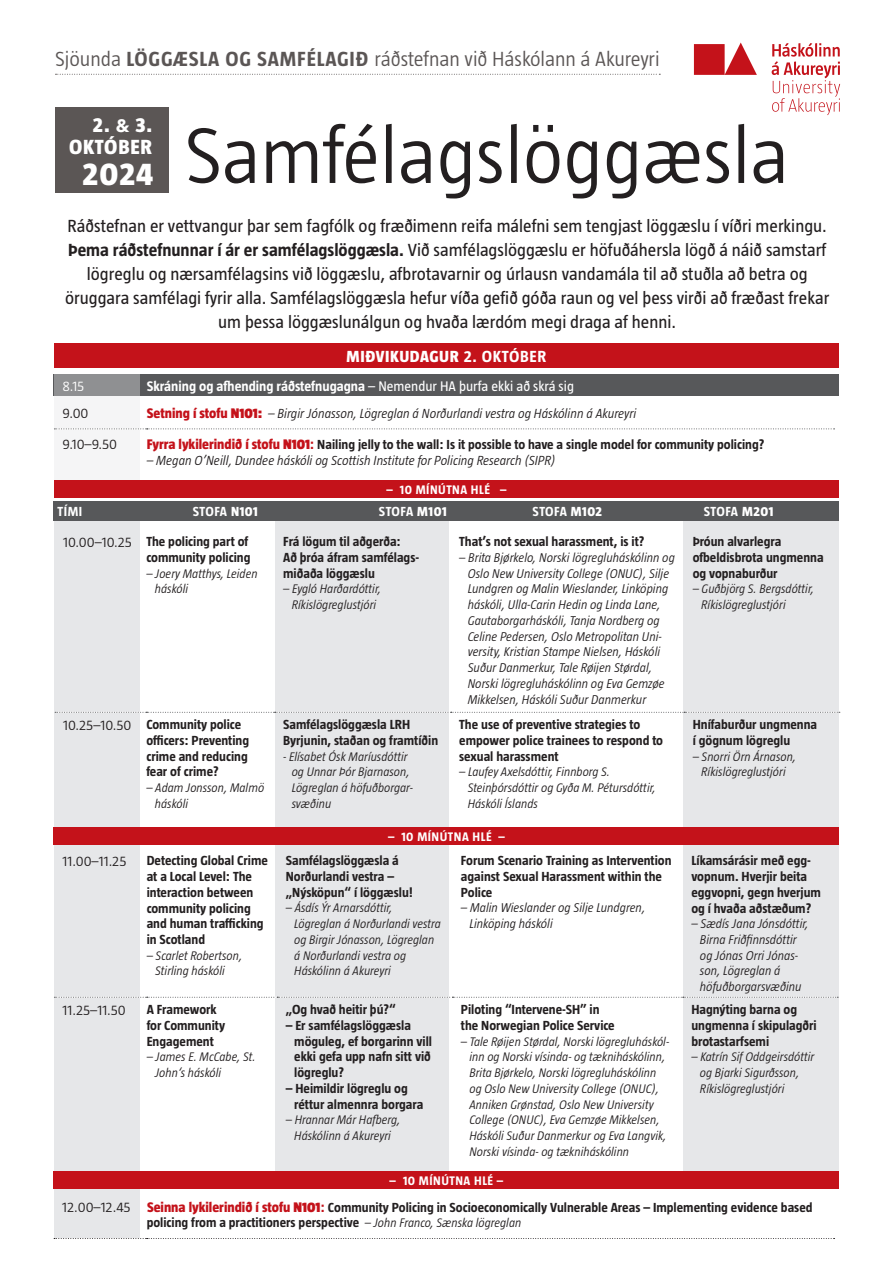
<style>
.page{position:relative;width:893px;height:1263px;background:#fff}
.page>*{position:absolute;margin:0;border:0;box-sizing:border-box;transform-origin:0 0}
.t1{font:300 81px "Taz";color:#231f20}
.t2{font:800 32.55px "Taz";color:#fff}
.t3{font:300 21px "Taz";color:#5b5655}
.t4{font:800 21px/22.5px "Taz";letter-spacing:.04em;color:#fff;text-align:right}
.t5{font:18px/24px "Taz";color:#231f20;text-align:center}
.t6{font:800 16.5px "Taz";letter-spacing:.04em;color:#fff}
.t7{font:700 14.25px "Taz";color:#fff}
.t8{font:300 14.25px "Taz";color:#231f20}
.t9{font:300 14.25px "Taz";color:#fff}
.t10{font:700 13.5px/15.8px "Taz";color:#231f20}
.t11{font:italic 300 13.5px "Taz";color:#231f20}
.t12{font:700 13.5px "Taz";letter-spacing:.035em;color:#fff}
.t13{font:italic 300 13.05px/15.8px "Taz";color:#231f20}
.t14{font:italic 300 12.75px/15.8px "Taz";color:#231f20}
.t15{font:700 12.75px "Taz";letter-spacing:.04em;color:#fff}
.s1{font-weight:700}
.s2{font-family:"Avenir";font-weight:900;font-size:18px}
.s3{font-weight:400}
.s4{font-weight:800;font-style:normal;font-size:14.25px;color:#c4121a}
.s5{font-weight:900;font-style:normal;font-size:14.25px;color:#c4121a}
.s6{font-weight:800;font-size:14.25px;color:#c4121a}
.s7{font-weight:900;font-size:14.25px;color:#c4121a}
.s8{font-size:14.25px;color:#c4121a}
.s9{font-weight:800}
.s10{font-weight:300;font-size:14.25px}
.s11{font-size:12.75px}
.s12{font-weight:300;font-style:italic;font-size:12.75px}
</style>
<div class="page">
<div style="left:683px;top:503px;width:155px;height:672px;background:#e6e7e9"></div>
<div style="left:276px;top:512px;width:173px;height:668px;background:#e6e7e9"></div>
<div style="left:54px;top:513px;width:85px;height:726px;background:#e6e7e9"></div>
<svg style="left:54px;top:997px;width:784px;height:1px"></svg>
<svg style="left:55px;top:712px;width:785px;height:1px"></svg>
<div style="left:54px;top:343px;width:785px;height:24px;background:#c4121a"></div>
<div style="left:54px;top:502px;width:785px;height:19px;background:#57585a"></div>
<div style="left:54px;top:374px;width:785px;height:22px;background:#57585a"></div>
<svg style="left:694px;top:43px;width:146px;height:72px"></svg>
<svg style="left:54px;top:1238px;width:781px;height:1px"></svg>
<div style="left:54px;top:828px;width:785px;height:17px;background:#c4121a"></div>
<div style="left:54px;top:1172px;width:785px;height:17px;background:#c4121a"></div>
<div style="left:55px;top:108px;width:113px;height:85px;background:#5b5655"></div>
<svg style="left:56px;top:74px;width:604px;height:1px"></svg>
<svg style="left:54px;top:374px;width:85px;height:115px;fill:#f5f5f6"></svg>
<svg style="left:54px;top:428px;width:781px;height:1px"></svg>
<div style="left:55px;top:480px;width:784px;height:17px;background:#c4121a"></div>
<h3 class="t3" style="left:55px;top:48px;width:606px">Sjöunda <span class="s1">LÖGGÆSLA OG SAMFÉLAGIÐ</span> ráðstefnan við Háskólann á Akureyri</h3>
<h3 class="t4" style="left:69px;top:113px;width:85px">2. <span class="s2">&amp;</span> 3.<br>OKTÓBER</h3>
<h2 class="t2" style="left:83px;top:157px;width:72px">2024</h2>
<h1 class="t1" style="left:185px;top:113px;width:606px">Samfélagslöggæsla</h1>
<p class="t5" style="left:65px;top:214px;width:766px">Ráðstefnan er vettvangur þar sem fagfólk og fræðimenn reifa málefni sem tengjast löggæslu í víðri merkingu.<br><span class="s1">Þema ráðstefnunnar í ár er samfélagslöggæsla.</span> Við samfélagslöggæslu er höfuðáhersla lögð á náið samstarf lögreglu og nærsamfélagsins við löggæslu, afbrotavarnir og úrlausn vandamála til að stuðla að betra og öruggara samfélagi fyrir alla. Samfélagslöggæsla hefur víða gefið góða raun og vel þess virði að fræðast frekar um þessa löggæslunálgun og hvaða lærdóm megi draga af henni.</p>
<p class="t6" style="left:347px;top:347px;width:201px">MIÐVIKUDAGUR <span class="s1">2. OKTÓBER</span></p>
<p class="t9" style="left:63px;top:379px;width:23px">8.15</p>
<p class="t7" style="left:147px;top:378px;width:429px">Skráning og afhending ráðstefnugagna <span class="s3">– Nemendur HA þurfa ekki að skrá sig</span></p>
<p class="t8" style="left:63px;top:405px;width:27px">9.00</p>
<p class="t11" style="left:147px;top:406px;width:491px"><span class="s4">Setning í stofu</span> <span class="s5">N101:</span> – Birgir Jónasson, Lögreglan á Norðurlandi vestra og Háskólinn á Akureyri</p>
<p class="t8" style="left:63px;top:436px;width:56px">9.10–9.50</p>
<p class="t10" style="left:147px;top:436px;width:619px"><span class="s6">Fyrra lykilerindið í stofu</span> <span class="s7">N101</span><span class="s8">:</span> Nailing jelly to the wall: Is it possible to have a single model for community policing?</p>
<p class="t11" style="left:147px;top:453px;width:410px">– Megan O’Neill, Dundee háskóli og Scottish Institute for Policing Research (SIPR)</p>
<p class="t15" style="left:386px;top:483px;width:122px">– 10 MÍNÚTNA HLÉ –</p>
<p class="t12" style="left:58px;top:505px;width:26px">TÍMI</p>
<p class="t12" style="left:193px;top:505px;width:67px">STOFA <span class="s9">N101</span></p>
<p class="t12" style="left:379px;top:505px;width:69px">STOFA <span class="s9">M101</span></p>
<p class="t12" style="left:533px;top:505px;width:71px">STOFA <span class="s9">M102</span></p>
<p class="t12" style="left:704px;top:505px;width:71px">STOFA <span class="s9">M201</span></p>
<p class="t10" style="left:63px;top:534px;width:189px;text-align:right"><span class="s10">10.00–10.25</span> The policing part of community policing</p>
<p class="t14" style="left:155px;top:565px;width:104px;text-indent:-9px">– Joery Matthys, Leiden háskóli</p>
<p class="t10" style="left:146px;top:717px;width:104px;text-indent:-83px"><span class="s10">10.25–10.50</span> Community police officers: Preventing crime and reducing fear of crime?</p>
<p class="t14" style="left:155px;top:780px;width:111px;text-indent:-9px">– Adam Jonsson, Malmö háskóli</p>
<p class="t8" style="left:63px;top:853px;width:65px">11.00–11.25</p>
<p class="t10" style="left:147px;top:853px;width:123px">Detecting Global Crime at a Local Level: The interaction between community policing and human trafficking in Scotland</p>
<p class="t14" style="left:155px;top:947px;width:89px;text-indent:-9px">– Scarlet Robertson,<br>Stirling háskóli</p>
<p class="t8" style="left:63px;top:1002px;width:65px">11.25–11.50</p>
<p class="t10" style="left:147px;top:1001px;width:80px">A Framework for Community<br>Engagement</p>
<p class="t14" style="left:155px;top:1049px;width:102px;text-indent:-9px">– James E. McCabe, St.<br>John‘s háskóli</p>
<p class="t10" style="left:283px;top:534px;width:137px">Frá lögum til aðgerða:<br>Að þróa áfram samfélags&shy;miðaða löggæslu</p>
<p class="t14" style="left:283px;top:581px;width:99px;text-align:center">– Eygló Harðardóttir,<br>Ríkislögreglustjóri</p>
<p class="t10" style="left:283px;top:717px;width:157px">Samfélagslöggæsla LRH<br>Byrjunin, staðan og framtíðin</p>
<p class="t14" style="left:292px;top:748px;width:123px;text-indent:-9px">- Elísabet Ósk Maríusdóttir og Unnar Þór Bjarnason,<br>Lögreglan á höfuðborgar&shy;svæðinu</p>
<p class="t10" style="left:459px;top:534px;width:187px">That’s not sexual harassment, is it?</p>
<p class="t13" style="left:468px;top:550px;width:209px;text-indent:-9px"><span class="s11">–</span> Brita Bjørkelo, Norski lögregluháskólinn og Oslo New University College (ONUC), Silje Lundgren og Malin Wieslander, Linköping háskóli, Ulla-Carin Hedin og Linda Lane, Gautaborgarháskóli, Tanja Nordberg og Celine Pedersen, Oslo Metropolitan Uni&shy;versity, Kristian Stampe Nielsen, Háskóli Suður Danmerkur, Tale Røijen Størdal, Norski lögregluháskólinn og Eva Gemzøe Mikkelsen, Háskóli Suður Danmerkur</p>
<p class="t10" style="left:459px;top:717px;width:205px">The use of preventive strategies to empower police trainees to respond to sexual harassment</p>
<p class="t14" style="left:468px;top:764px;width:189px;text-indent:-9px">– Laufey Axelsdóttir, Finnborg S.<br>Steinþórsdóttir og Gyða M. Pétursdóttir,<br>Háskóli Íslands</p>
<p class="t15" style="left:388px;top:830px;width:118px">– 10 MÍNÚTNA HLÉ –</p>
<p class="t10" style="left:286px;top:853px;width:129px">Samfélagslöggæsla á<br>Norðurlandi vestra – „Nýsköpun“ í löggæslu!</p>
<p class="t14" style="left:294px;top:900px;width:148px;text-indent:-9px">– Ásdís Ýr Arnarsdóttir,<br>Lögreglan á Norðurlandi vestra og Birgir Jónasson, Lögreglan á Norðurlandi vestra og<br>Háskólinn á Akureyri</p>
<p class="t10" style="left:286px;top:1001px;width:112px">„Og hvað heitir þú?“</p>
<p class="t10" style="left:294px;top:1017px;width:139px;text-indent:-9px">– Er samfélagslöggæsla möguleg, ef borgarinn vill ekki gefa upp nafn sitt við lögreglu?</p>
<p class="t10" style="left:294px;top:1080px;width:131px;text-indent:-9px">– Heimildir lögreglu og réttur almennra borgara</p>
<p class="t14" style="left:286px;top:1112px;width:116px;text-align:center">– Hrannar Már Hafberg,<br>Háskólinn á Akureyri</p>
<p class="t10" style="left:461px;top:853px;width:212px">Forum Scenario Training as Intervention against Sexual Harassment within the<br>Police</p>
<p class="t13" style="left:469px;top:900px;width:177px;text-indent:-9px">– Malin Wieslander og Silje Lundgren,<br>Linköping háskóli</p>
<p class="t10" style="left:461px;top:1001px;width:155px">Piloting “Intervene-SH” in the Norwegian Police Service</p>
<p class="t14" style="left:469px;top:1033px;width:201px;text-indent:-9px">– Tale Røijen Størdal, Norski lögregluháskól&shy;inn og Norski vísinda- og tækniháskólinn, Brita Bjørkelo, Norski lögregluháskólinn og Oslo New University College (ONUC), Anniken Grønstad, Oslo New University College (ONUC), Eva Gemzøe Mikkelsen, Háskóli Suður Danmerkur og Eva Langvik, Norski vísinda- og tækniháskólinn</p>
<p class="t15" style="left:390px;top:1174px;width:115px">– 10 MÍNÚTNA HLÉ –</p>
<p class="t10" style="left:693px;top:534px;width:133px">Þróun alvarlegra ofbeldisbrota ungmenna og vopnaburður</p>
<p class="t14" style="left:701px;top:581px;width:114px;text-indent:-9px">– Guðbjörg S. Bergsdóttir,<br>Ríkislögreglustjóri</p>
<p class="t10" style="left:693px;top:717px;width:126px">Hnífaburður ungmenna í gögnum lögreglu</p>
<p class="t14" style="left:693px;top:748px;width:105px;text-align:center">– Snorri Örn Árnason,<br>Ríkislögreglustjóri</p>
<p class="t10" style="left:691px;top:853px;width:131px">Líkamsárásir með egg&shy;vopnum. Hverjir beita eggvopni, gegn hverjum og í hvaða aðstæðum?</p>
<p class="t13" style="left:700px;top:916px;width:110px;text-indent:-9px">– Sædís Jana Jónsdóttir,<br>Birna Friðfinnsdóttir og Jónas Orri Jónas&shy;son, Lögreglan á höfuðborgarsvæðinu</p>
<p class="t10" style="left:691px;top:1001px;width:127px">Hagnýting barna og ungmenna í skipulagðri brotastarfsemi</p>
<p class="t14" style="left:700px;top:1049px;width:116px;text-indent:-9px">– Katrín Sif Oddgeirsdóttir og Bjarki Sigurðsson,<br>Ríkislögreglustjóri</p>
<p class="t10" style="left:147px;top:1199px;width:667px;text-indent:-84px"><span class="s10">12.00–12.45</span> <span class="s6">Seinna lykilerindið í stofu</span> <span class="s7">N101</span><span class="s8">:</span> Community Policing in Socioeconomically Vulnerable Areas – Implementing evidence based policing from a practitioners perspective <span class="s12">– John Franco, Sænska lögreglan</span></p>
</div>
